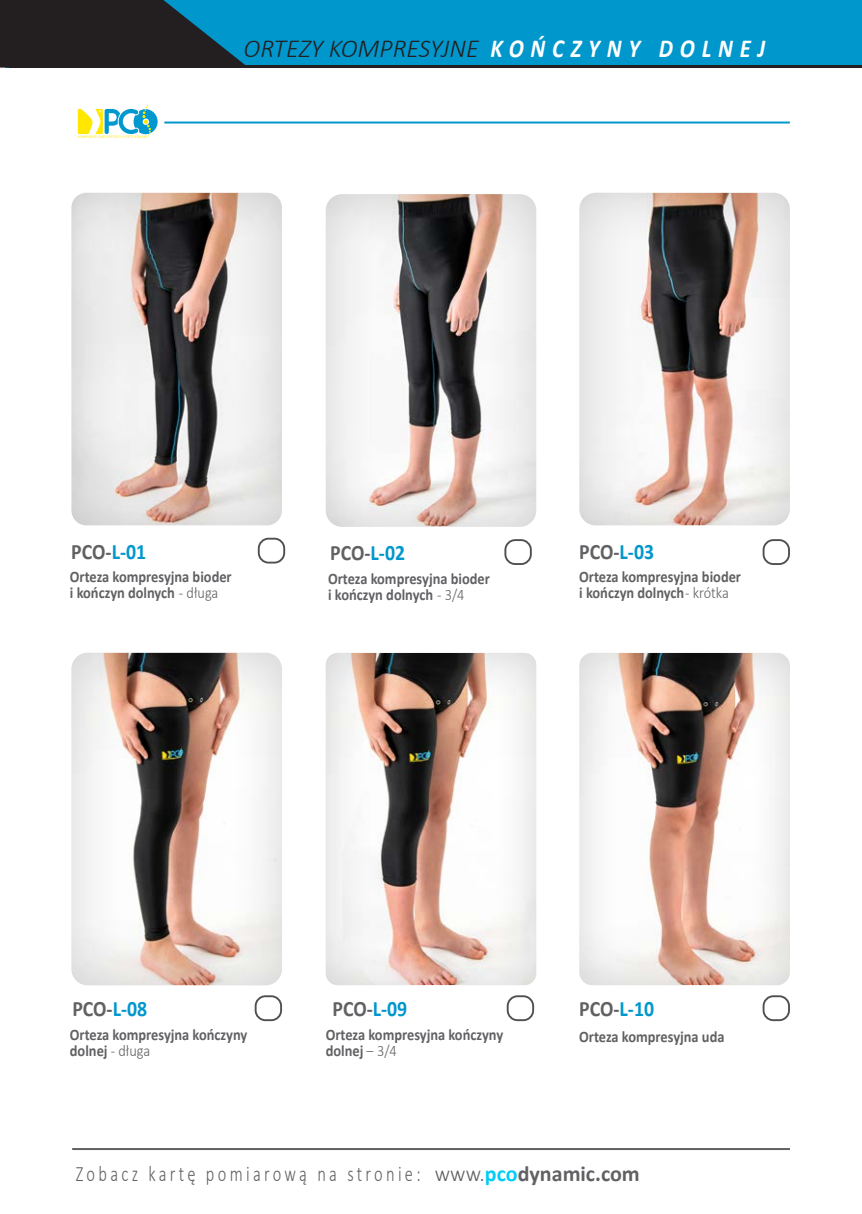
<style>
.page{position:relative;width:862px;height:1214px;background:#fff}
.page>*{position:absolute;margin:0;border:0;box-sizing:border-box;transform-origin:0 0}
.t1{font:italic 300 26px "Calibri";color:#231f20}
.t2{font:700 22px "Calibri";color:#616164;scale:.9 1}
.t3{font:300 22px "Calibri";letter-spacing:.2em;color:#616164;scale:.75 1}
.t4{font:700 16px/16px "Calibri";color:#616164;scale:.9 1}
.s1{font-weight:700;color:#fff}
.s2{color:#0097cd}
.s3{font-weight:300}
.s4{font-weight:700;color:#00ccf9}
.s5{font-weight:700}
</style>
<div class="page">
<div style="left:70px;top:191px;width:216px;height:336px;background:#231f20;opacity:.19"></div>
<div style="left:324px;top:193px;width:216px;height:336px;background:#231f20;opacity:.19"></div>
<div style="left:577px;top:192px;width:216px;height:336px;background:#231f20;opacity:.19"></div>
<div style="left:70px;top:650px;width:216px;height:338px;background:#231f20;opacity:.19"></div>
<div style="left:324px;top:652px;width:214px;height:336px;background:#231f20;opacity:.19"></div>
<div style="left:578px;top:651px;width:214px;height:336px;background:#231f20;opacity:.19"></div>
<div style="left:6px;top:0;width:856px;height:68px;background:#0097cd"></div>
<hr style="left:10px;top:65px;width:852px;height:3px;background:#231f20">
<div style="left:258px;top:537px;width:27px;height:26px;border:2px solid #505052;border-radius:10px"></div>
<div style="left:504px;top:539px;width:28px;height:26px;border:2px solid #505052;border-radius:10px"></div>
<div style="left:762px;top:539px;width:28px;height:26px;border:2px solid #505052;border-radius:10px"></div>
<div style="left:255px;top:995px;width:27px;height:25px;border:2px solid #505052;border-radius:10px"></div>
<div style="left:507px;top:995px;width:27px;height:25px;border:2px solid #505052;border-radius:10px"></div>
<div style="left:762px;top:995px;width:28px;height:25px;border:2px solid #505052;border-radius:10px"></div>
<svg style="left:0;top:0;width:245px;height:68px"></svg>
<hr style="left:72px;top:1147px;width:718px;height:2px;background:#616164">
<svg style="left:78px;top:105px;width:80px;height:33px"></svg>
<hr style="left:164px;top:121px;width:626px;height:2px;background:#0097cd">
<p class="t1" style="left:243px;top:32px;width:523px">ORTEZY KOMPRESYJNE <span class="s1">K O Ń C Z Y N Y D O L N E J</span></p>
<p class="t2" style="left:71px;top:536px;width:85px">PCO-<span class="s2">L-01</span></p>
<p class="t4" style="left:70px;top:568px;width:181px">Orteza kompresyjna bioder</p>
<p class="t4" style="left:70px;top:584px;width:166px">i kończyn dolnych <span class="s3">- długa</span></p>
<p class="t2" style="left:330px;top:537px;width:85px">PCO-<span class="s2">L-02</span></p>
<p class="t2" style="left:579px;top:536px;width:85px">PCO-<span class="s2">L-03</span></p>
<p class="t4" style="left:328px;top:570px;width:181px">Orteza kompresyjna bioder</p>
<p class="t4" style="left:328px;top:586px;width:153px">i kończyn dolnych <span class="s3">- 3/4</span></p>
<p class="t4" style="left:579px;top:569px;width:181px">Orteza kompresyjna bioder</p>
<p class="t4" style="left:579px;top:585px;width:168px">i kończyn dolnych <span class="s3">- krótka</span></p>
<p class="t2" style="left:72px;top:993px;width:85px">PCO-<span class="s2">L-08</span></p>
<p class="t2" style="left:332px;top:993px;width:85px">PCO-<span class="s2">L-09</span></p>
<p class="t2" style="left:579px;top:993px;width:85px">PCO-<span class="s2">L-10</span></p>
<p class="t4" style="left:70px;top:1026px;width:199px">Orteza kompresyjna kończyny dolnej <span class="s3">- długa</span></p>
<p class="t4" style="left:326px;top:1026px;width:199px">Orteza kompresyjna kończyny dolnej <span class="s3">– 3/4</span></p>
<p class="t4" style="left:579px;top:1028px;width:163px">Orteza kompresyjna uda</p>
<p class="t3" style="left:76px;top:1160px;width:753px">Zobacz kartę pomiarową na stronie: www.<span class="s4">pco</span><span class="s5">dynamic.com</span></p>
</div>
